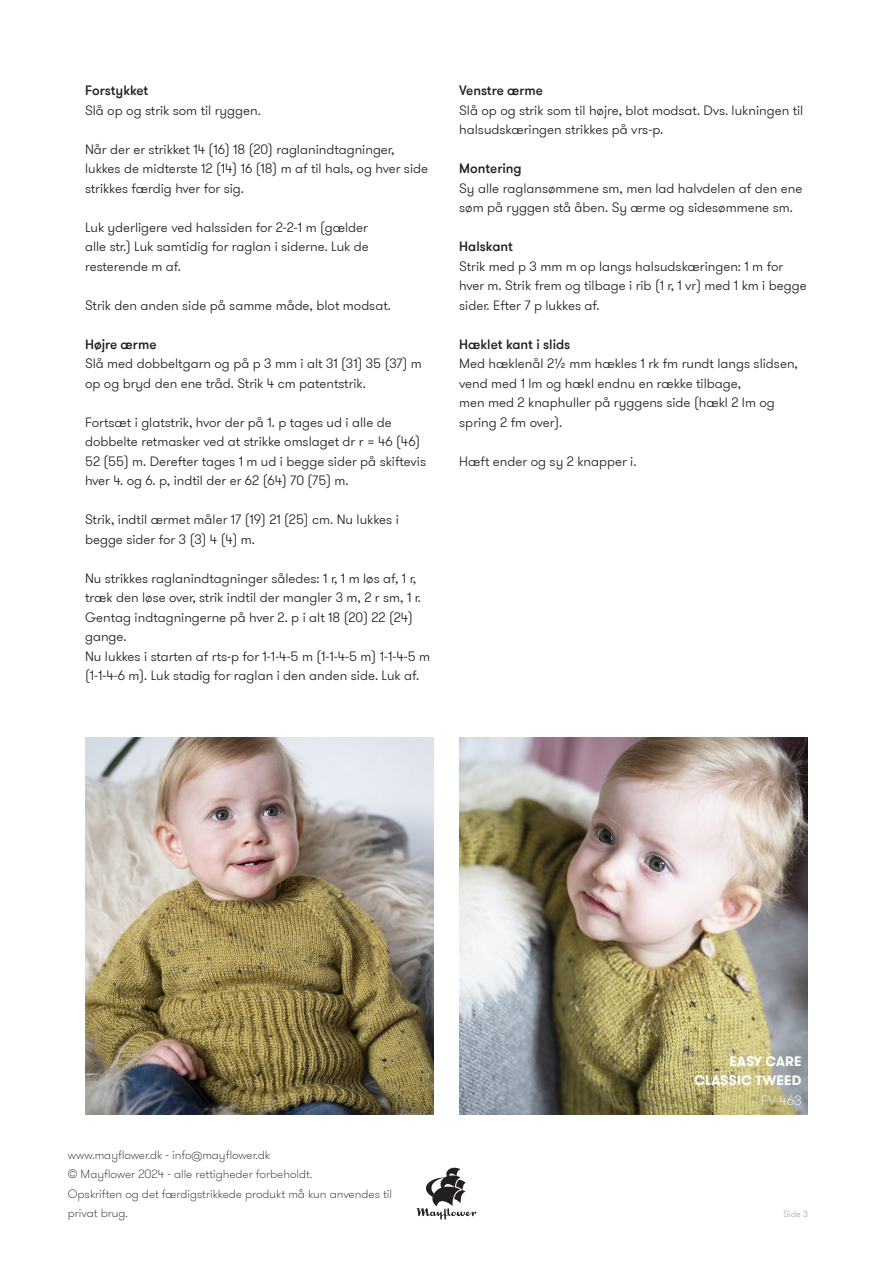
<style>
.page{position:relative;width:893px;height:1263px;background:#fff}
.page>*{position:absolute;margin:0;border:0;box-sizing:border-box;transform-origin:0 0}
.t1{font:300 13.5px/19.5px "GT Walsheim Pro";color:#231f20}
.t2{font:500 13.5px "GT Walsheim Pro";color:#231f20}
.t3{font:700 13.5px "GT Walsheim Pro";letter-spacing:.015em;color:#fff}
.t4{font:100 13.5px "GT Walsheim Pro";color:#fff}
.t5{font:100 12px/19.5px "GT Walsheim Pro";color:#231f20}
.t6{font:300 9px "GT Walsheim Pro";color:#a8a9ad}
</style>
<div class="page">
<svg style="left:417px;top:1168px;width:59px;height:51px"></svg>
<img style="left:459px;top:738px;width:349px;height:376px">
<img style="left:85px;top:738px;width:349px;height:376px">
<p class="t2" style="left:85px;top:82px;width:65px">Forstykket</p>
<p class="t1" style="left:85px;top:101px;width:177px">Slå op og strik som til ryggen.</p>
<p class="t1" style="left:85px;top:140px;width:345px">Når der er strikket 14 (16) 18 (20) raglanindtagninger, lukkes de midterste 12 (14) 16 (18) m af til hals, og hver side strikkes færdig hver for sig.</p>
<p class="t1" style="left:85px;top:218px;width:284px">Luk yderligere ved halssiden for 2-2-1 m (gælder</p>
<p class="t1" style="left:85px;top:237px;width:285px">alle str.) Luk samtidig for raglan i siderne. Luk de resterende m af.</p>
<p class="t1" style="left:85px;top:296px;width:307px">Strik den anden side på samme måde, blot modsat.</p>
<p class="t2" style="left:85px;top:335px;width:73px">Højre ærme</p>
<p class="t1" style="left:85px;top:354px;width:338px">Slå med dobbeltgarn og på p 3 mm i alt 31 (31) 35 (37) m op og bryd den ene tråd. Strik 4 cm patentstrik.</p>
<p class="t1" style="left:85px;top:413px;width:343px">Fortsæt i glatstrik, hvor der på 1. p tages ud i alle de dobbelte retmasker ved at strikke omslaget dr r = 46 (46)<br>52 (55) m. Derefter tages 1 m ud i begge sider på skiftevis hver 4. og 6. p, indtil der er 62 (64) 70 (75) m.</p>
<p class="t1" style="left:85px;top:510px;width:315px">Strik, indtil ærmet måler 17 (19) 21 (25) cm. Nu lukkes i begge sider for 3 (3) 4 (4) m.</p>
<p class="t1" style="left:85px;top:569px;width:337px">Nu strikkes raglanindtagninger således: 1 r, 1 m løs af, 1 r, træk den løse over, strik indtil der mangler 3 m, 2 r sm, 1 r.<br>Gentag indtagningerne på hver 2. p i alt 18 (20) 22 (24) gange.</p>
<p class="t1" style="left:85px;top:647px;width:347px">Nu lukkes i starten af rts-p for 1-1-4-5 m (1-1-4-5 m) 1-1-4-5 m</p>
<p class="t1" style="left:85px;top:666px;width:336px">(1-1-4-6 m). Luk stadig for raglan i den anden side. Luk af.</p>
<p class="t2" style="left:459px;top:82px;width:85px">Venstre ærme</p>
<p class="t1" style="left:459px;top:101px;width:346px">Slå op og strik som til højre, blot modsat. Dvs. lukningen til halsudskæringen strikkes på vrs-p.</p>
<p class="t2" style="left:459px;top:160px;width:64px">Montering</p>
<p class="t1" style="left:459px;top:179px;width:345px">Sy alle raglansømmene sm, men lad halvdelen af den ene søm på ryggen stå åben. Sy ærme og sidesømmene sm.</p>
<p class="t2" style="left:459px;top:238px;width:55px">Halskant</p>
<p class="t1" style="left:459px;top:257px;width:349px">Strik med p 3 mm m op langs halsudskæringen: 1 m for hver m. Strik frem og tilbage i rib (1 r, 1 vr) med 1 km i begge sider. Efter 7 p lukkes af.</p>
<p class="t2" style="left:459px;top:335px;width:113px">Hæklet kant i slids</p>
<p class="t1" style="left:459px;top:354px;width:340px">Med hæklenål 2½ mm hækles 1 rk fm rundt langs slidsen, vend med 1 lm og hækl endnu en række tilbage,</p>
<p class="t1" style="left:459px;top:393px;width:317px">men med 2 knaphuller på ryggens side (hækl 2 lm og spring 2 fm over).</p>
<p class="t1" style="left:459px;top:452px;width:179px">Hæft ender og sy 2 knapper i.</p>
<p class="t5" style="left:68px;top:1145px;width:204px">www.mayflower.dk - info@mayflower.dk</p>
<p class="t5" style="left:68px;top:1164px;width:246px">© Mayflower 2024 - alle rettigheder forbeholdt.</p>
<p class="t5" style="left:68px;top:1184px;width:326px">Opskriften og det færdigstrikkede produkt må kun anvendes til privat brug.</p>
<p class="t3" style="left:729px;top:1052px;width:74px">EASY CARE</p>
<p class="t3" style="left:694px;top:1072px;width:109px">CLASSIC TWEED</p>
<p class="t4" style="left:761px;top:1092px;width:42px">FV 463</p>
<p class="t6" style="left:783px;top:1208px;width:26px">Side 3</p>
</div>
